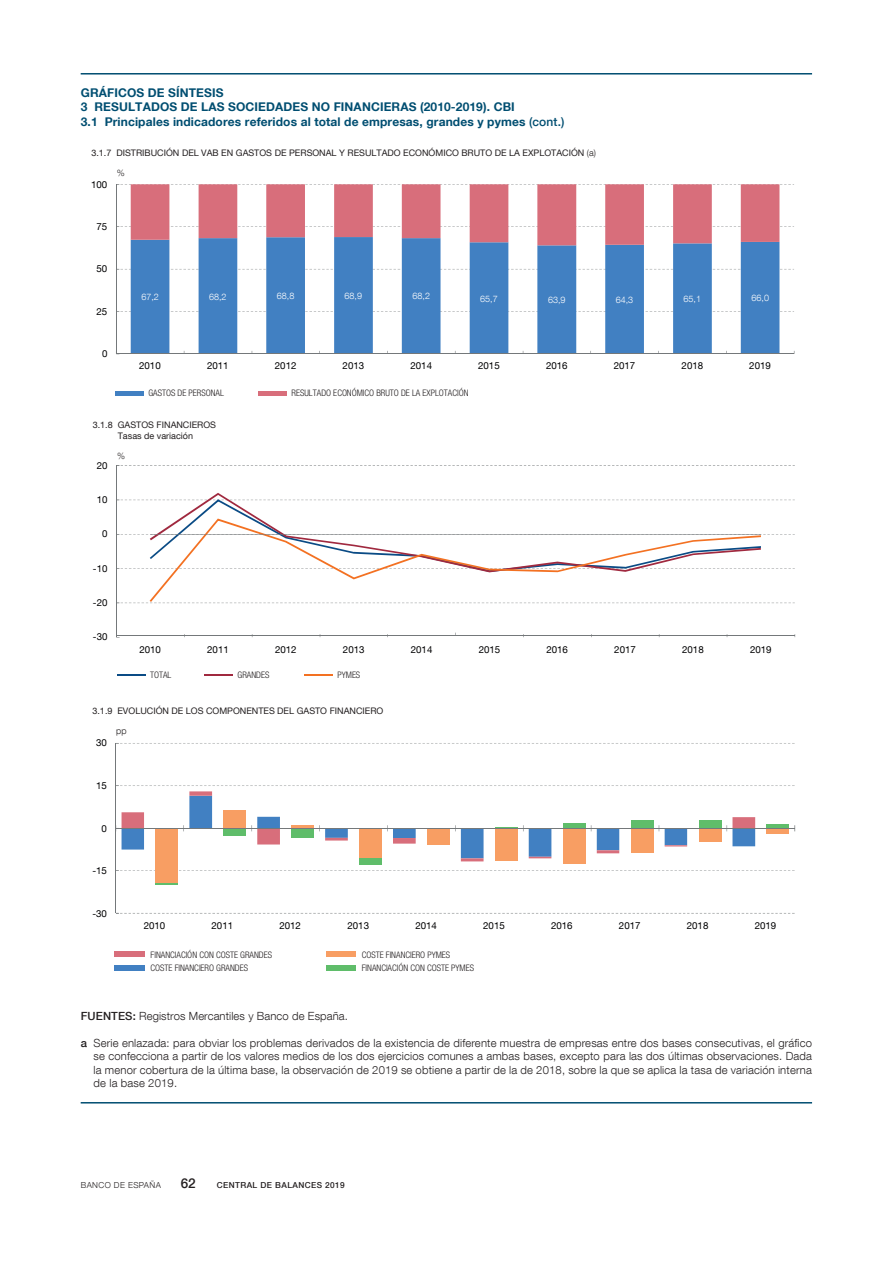
<style>
.page{position:relative;width:893px;height:1263px;background:#fff}
.page>*{position:absolute;margin:0;border:0;box-sizing:border-box;transform-origin:0 0}
.t1{font:500 13.5px "Bd E Neue Helvetica";color:#231f20}
.t2{font:700 12px/14.4px "Bd E Neue Helvetica";letter-spacing:.01em;color:#004e71}
.t3{font:300 11.25px/13.5px "Bd E Neue Helvetica";letter-spacing:.015em;color:#231f20;text-align:justify}
.t4{font:9.75px "Bd E Neue Helvetica";color:#000002}
.t5{font:9px/10.8px "Bd E Neue Helvetica";color:#231f20;text-align:center}
.t6{font:300 condensed 9px/13.6px "Bd E Neue Helvetica";color:#231f20}
.t7{font:300 9px "Bd E Neue Helvetica";letter-spacing:.005em;color:#fff}
.t8{font:300 9px "Bd E Neue Helvetica";color:#231f20}
.t9{font:500 8.25px "Bd E Neue Helvetica";letter-spacing:.05em;color:#231f20}
.t10{font:300 8.25px "Bd E Neue Helvetica";letter-spacing:.05em;color:#231f20}
.s1{font-weight:500}
.s2{font-weight:300}
</style>
<div class="page">
<hr style="left:81px;top:73px;width:731px;height:2px;background:#004e71">
<hr style="left:81px;top:1102px;width:731px;height:1px;background:#004e71">
<svg style="left:117px;top:465px;width:678px;height:138px"></svg>
<hr style="left:116px;top:466px;width:1px;height:171px;background:#74787a">
<hr style="left:116px;top:635px;width:679px;height:1px;background:#74787a">
<svg style="left:150px;top:493px;width:611px;height:6px"></svg>
<svg style="left:150px;top:572px;width:611px;height:30px"></svg>
<svg style="left:150px;top:499px;width:611px;height:73px"></svg>
<hr style="left:117px;top:674px;width:29px;height:2px;background:#0a4b85">
<hr style="left:204px;top:674px;width:29px;height:2px;background:#a0293f">
<hr style="left:304px;top:674px;width:29px;height:2px;background:#f37122">
<svg style="left:117px;top:743px;width:678px;height:171px"></svg>
<div style="left:156px;top:828px;width:22px;height:55px;background:#f89e63"></div>
<div style="left:563px;top:828px;width:22px;height:35px;background:#f89e63"></div>
<div style="left:766px;top:828px;width:23px;height:6px;background:#f89e63"></div>
<hr style="left:156px;top:883px;width:22px;height:2px;background:#5fbd6a">
<div style="left:359px;top:858px;width:23px;height:6px;background:#5fbd6a"></div>
<hr style="left:766px;top:824px;width:23px;height:4px;background:#5fbd6a">
<hr style="left:116px;top:743px;width:1px;height:170px;background:#74787a">
<hr style="left:116px;top:828px;width:679px;height:1px;background:#74787a">
<svg style="left:116px;top:785px;width:639px;height:76px"></svg>
<div style="left:115px;top:951px;width:30px;height:6px;background:#d86e7b"></div>
<div style="left:115px;top:965px;width:30px;height:5px;background:#4180c2"></div>
<div style="left:326px;top:951px;width:30px;height:6px;background:#f89e63"></div>
<div style="left:326px;top:965px;width:30px;height:6px;background:#5fbd6a"></div>
<svg style="left:131px;top:245px;width:648px;height:108px;fill:#4180c2"></svg>
<svg style="left:131px;top:184px;width:648px;height:61px"></svg>
<hr style="left:116px;top:184px;width:1px;height:170px;background:#74787a">
<hr style="left:116px;top:353px;width:678px;height:1px;background:#74787a">
<div style="left:115px;top:391px;width:29px;height:5px;background:#4180c2"></div>
<div style="left:258px;top:391px;width:29px;height:5px;background:#d86e7b"></div>
<p class="t2" style="left:81px;top:85px;width:485px">GRÁFICOS DE SÍNTESIS<br>3 RESULTADOS DE LAS SOCIEDADES NO FINANCIERAS (2010-2019). CBI<br>3.1 Principales indicadores referidos al total de empresas, grandes y pymes <span class="s1">(cont.)</span></p>
<p class="t5" style="left:91px;top:147px;width:506px">3.1.7 DISTRIBUCIÓN DEL VAB EN GASTOS DE PERSONAL Y RESULTADO ECONÓMICO BRUTO DE LA EXPLOTACIÓN <span class="s2">(a)</span></p>
<p class="t8" style="left:117px;top:168px;width:10px">%</p>
<p class="t4" style="left:91px;top:178px;width:18px">100</p>
<p class="t4" style="left:97px;top:220px;width:12px">75</p>
<p class="t4" style="left:97px;top:263px;width:12px">50</p>
<p class="t4" style="left:97px;top:305px;width:12px">25</p>
<p class="t4" style="left:102px;top:348px;width:7px">0</p>
<p class="t7" style="left:141px;top:292px;width:19px">67,2</p>
<p class="t7" style="left:209px;top:291px;width:19px">68,2</p>
<p class="t7" style="left:277px;top:290px;width:19px">68,8</p>
<p class="t7" style="left:345px;top:290px;width:19px">68,9</p>
<p class="t7" style="left:412px;top:291px;width:19px">68,2</p>
<p class="t7" style="left:480px;top:293px;width:19px">65,7</p>
<p class="t7" style="left:548px;top:294px;width:19px">63,9</p>
<p class="t7" style="left:616px;top:294px;width:19px">64,3</p>
<p class="t7" style="left:683px;top:293px;width:19px">65,1</p>
<p class="t7" style="left:751px;top:293px;width:19px">66,0</p>
<p class="t4" style="left:139px;top:360px;width:23px">2010</p>
<p class="t4" style="left:207px;top:360px;width:23px">2011</p>
<p class="t4" style="left:275px;top:360px;width:23px">2012</p>
<p class="t4" style="left:343px;top:360px;width:23px">2013</p>
<p class="t4" style="left:410px;top:360px;width:23px">2014</p>
<p class="t4" style="left:478px;top:360px;width:23px">2015</p>
<p class="t4" style="left:546px;top:360px;width:23px">2016</p>
<p class="t4" style="left:614px;top:360px;width:23px">2017</p>
<p class="t4" style="left:682px;top:360px;width:23px">2018</p>
<p class="t4" style="left:749px;top:360px;width:23px">2019</p>
<p class="t6" style="left:148px;top:386px;width:77px">GASTOS DE PERSONAL</p>
<p class="t6" style="left:292px;top:386px;width:178px">RESULTADO ECONÓMICO BRUTO DE LA EXPLOTACIÓN</p>
<p class="t5" style="left:93px;top:419px;width:125px">3.1.8 GASTOS FINANCIEROS<br>Tasas de variación</p>
<p class="t8" style="left:117px;top:450px;width:10px">%</p>
<p class="t4" style="left:97px;top:459px;width:12px">20</p>
<p class="t4" style="left:97px;top:494px;width:12px">10</p>
<p class="t4" style="left:102px;top:528px;width:7px">0</p>
<p class="t4" style="left:93px;top:562px;width:16px">-10</p>
<p class="t4" style="left:93px;top:596px;width:16px">-20</p>
<p class="t4" style="left:93px;top:631px;width:16px">-30</p>
<p class="t4" style="left:139px;top:643px;width:23px">2010</p>
<p class="t4" style="left:207px;top:643px;width:23px">2011</p>
<p class="t4" style="left:275px;top:643px;width:23px">2012</p>
<p class="t4" style="left:343px;top:643px;width:23px">2013</p>
<p class="t4" style="left:411px;top:643px;width:23px">2014</p>
<p class="t4" style="left:479px;top:643px;width:23px">2015</p>
<p class="t4" style="left:546px;top:643px;width:23px">2016</p>
<p class="t4" style="left:614px;top:643px;width:23px">2017</p>
<p class="t4" style="left:682px;top:643px;width:23px">2018</p>
<p class="t4" style="left:750px;top:643px;width:23px">2019</p>
<p class="t6" style="left:150px;top:668px;width:23px">TOTAL</p>
<p class="t6" style="left:238px;top:668px;width:33px">GRANDES</p>
<p class="t6" style="left:337px;top:668px;width:24px">PYMES</p>
<p class="t5" style="left:92px;top:706px;width:292px">3.1.9 EVOLUCIÓN DE LOS COMPONENTES DEL GASTO FINANCIERO</p>
<p class="t8" style="left:116px;top:725px;width:12px">pp</p>
<p class="t4" style="left:96px;top:737px;width:12px">30</p>
<p class="t4" style="left:96px;top:779px;width:12px">15</p>
<p class="t4" style="left:102px;top:822px;width:7px">0</p>
<p class="t4" style="left:92px;top:864px;width:16px">-15</p>
<p class="t4" style="left:92px;top:907px;width:16px">-30</p>
<p class="t4" style="left:144px;top:919px;width:23px">2010</p>
<p class="t4" style="left:212px;top:919px;width:23px">2011</p>
<p class="t4" style="left:279px;top:919px;width:23px">2012</p>
<p class="t4" style="left:347px;top:919px;width:23px">2013</p>
<p class="t4" style="left:415px;top:919px;width:23px">2014</p>
<p class="t4" style="left:483px;top:919px;width:23px">2015</p>
<p class="t4" style="left:551px;top:919px;width:23px">2016</p>
<p class="t4" style="left:619px;top:919px;width:23px">2017</p>
<p class="t4" style="left:687px;top:919px;width:23px">2018</p>
<p class="t4" style="left:755px;top:919px;width:23px">2019</p>
<p class="t6" style="left:151px;top:947px;width:123px">FINANCIACIÓN CON COSTE GRANDES<br>COSTE FINANCIERO GRANDES</p>
<p class="t6" style="left:362px;top:948px;width:114px">COSTE FINANCIERO PYMES<br>FINANCIACIÓN CON COSTE PYMES</p>
<p class="t3" style="left:81px;top:1009px;width:269px"><span class="s1">FUENTES:</span> Registros Mercantiles y Banco de España.</p>
<p class="t3" style="left:94px;top:1036px;width:720px;text-indent:-13px"><span class="s1">a</span> Serie enlazada: para obviar los problemas derivados de la existencia de diferente muestra de empresas entre dos bases consecutivas, el gráfico se confecciona a partir de los valores medios de los dos ejercicios comunes a ambas bases, excepto para las dos últimas observaciones. Dada la menor cobertura de la última base, la observación de 2019 se obtiene a partir de la de 2018, sobre la que se aplica la tasa de variación interna de la base 2019.</p>
<p class="t10" style="left:81px;top:1180px;width:82px">BANCO DE ESPAÑA</p>
<p class="t1" style="left:181px;top:1175px;width:16px">62</p>
<p class="t9" style="left:217px;top:1180px;width:129px">CENTRAL DE BALANCES 2019</p>
</div>
